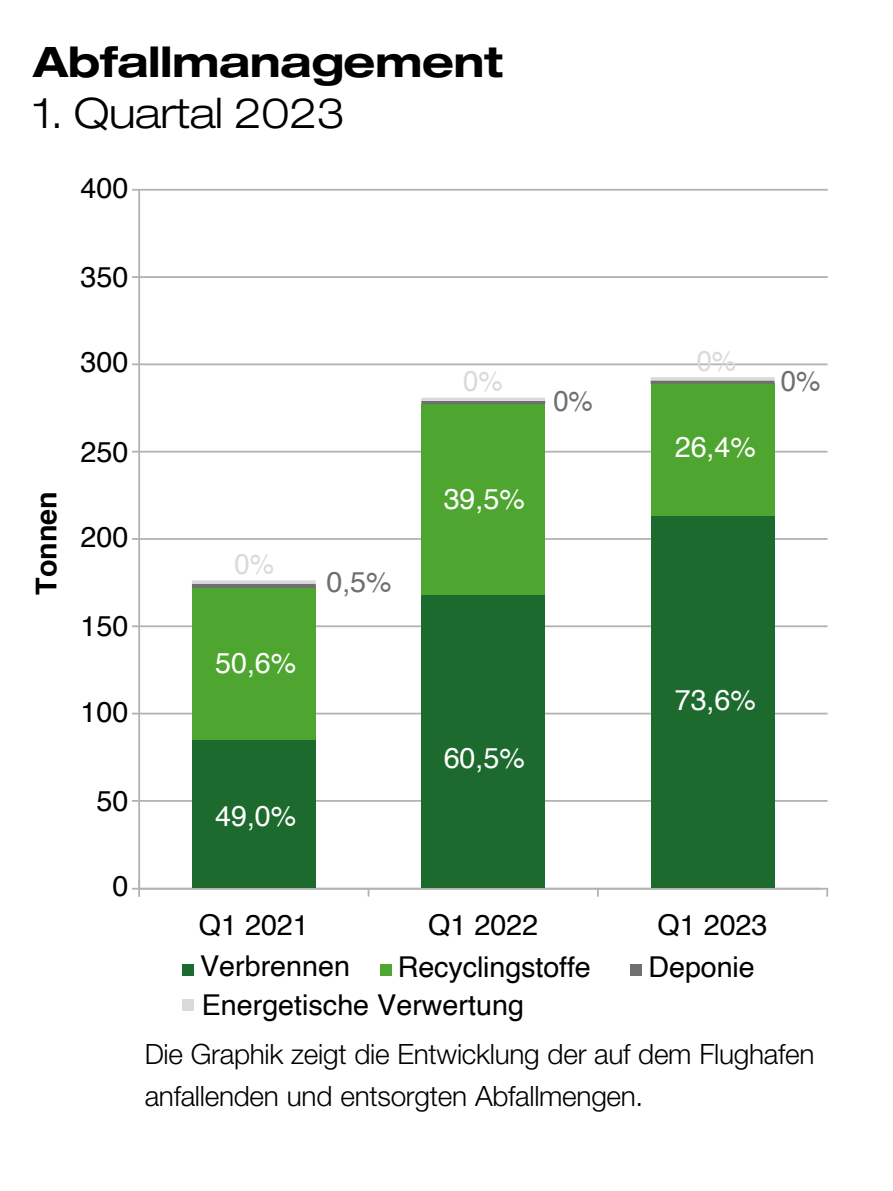
<style>
.page{position:relative;width:893px;height:1191px;background:#fff}
.page>*{position:absolute;margin:0;border:0;box-sizing:border-box;transform-origin:0 0}
.texte{font:700 expanded 42px "Helvetica Neue LT Std";letter-spacing:-.01em;color:#000}
.texte-2{font:300 expanded 42px "Helvetica Neue LT Std";letter-spacing:-.01em;color:#000}
.t1{font:28.7px "Helvetica";color:#000}
.t2{font:28.7px "Helvetica";color:#fff}
.t3{font:28.7px "Helvetica";color:#dadada;scale:.96 1}
.t4{font:700 28.7px "Helvetica";color:#000}
.t5{font:28.7px "Helvetica";color:#706f6f}
.t6{font:28.7px "Helvetica";color:#706f6f;scale:.96 1}
.chronik_txt_Dd{font:300 28px/42px "Helvetica Neue LT Std";letter-spacing:-.01em;color:#000}
</style>
<div class="page">
<hr style="left:139px;top:887px;width:688px;height:2px;background:#b3b2b2">
<svg style="left:138px;top:889px;width:2px;height:8px"></svg>
<svg style="left:597px;top:889px;width:2px;height:7px"></svg>
<svg style="left:826px;top:888px;width:2px;height:8px"></svg>
<hr style="left:138px;top:190px;width:2px;height:698px;background:#b3b2b2">
<hr style="left:132px;top:887px;width:689px;height:2px;background:#b3b2b2">
<hr style="left:132px;top:800px;width:695px;height:1px;background:#b3b2b2">
<hr style="left:132px;top:712px;width:695px;height:2px;background:#b3b2b2">
<hr style="left:132px;top:625px;width:695px;height:2px;background:#b3b2b2">
<hr style="left:132px;top:538px;width:695px;height:2px;background:#b3b2b2">
<hr style="left:132px;top:451px;width:695px;height:1px;background:#b3b2b2">
<hr style="left:132px;top:363px;width:695px;height:2px;background:#b3b2b2">
<hr style="left:132px;top:276px;width:696px;height:2px;background:#b3b2b2">
<hr style="left:132px;top:189px;width:696px;height:2px;background:#b3b2b2">
<hr style="left:192px;top:586px;width:124px;height:2px;background:#706f6f">
<div style="left:192px;top:588px;width:124px;height:152px;background:#4ea630"></div>
<div style="left:421px;top:404px;width:124px;height:191px;background:#4ea630"></div>
<div style="left:651px;top:383px;width:123px;height:134px;background:#4ea630"></div>
<div style="left:192px;top:740px;width:124px;height:148px;background:#1d6a2f"></div>
<div style="left:421px;top:595px;width:124px;height:293px;background:#1d6a2f"></div>
<div style="left:651px;top:516px;width:123px;height:372px;background:#1d6a2f"></div>
<hr style="left:421px;top:401px;width:124px;height:3px;background:#706f6f">
<hr style="left:421px;top:398px;width:124px;height:3px;background:#dadada">
<svg style="left:192px;top:583px;width:124px;height:3px"></svg>
<hr style="left:192px;top:580px;width:124px;height:3px;background:#dadada">
<svg style="left:651px;top:380px;width:123px;height:4px"></svg>
<hr style="left:651px;top:377px;width:123px;height:3px;background:#dadada">
<div style="left:381px;top:964px;width:11px;height:11px;background:#4ea630"></div>
<div style="left:630px;top:964px;width:11px;height:11px;background:#706f6f"></div>
<div style="left:182px;top:999px;width:11px;height:11px;background:#dadada"></div>
<div style="left:182px;top:964px;width:12px;height:11px;background:#1d6a2f"></div>
<p class="texte" style="left:33px;top:36px;width:471px">Abfallmanagement</p>
<p class="texte-2" style="left:33px;top:88px;width:313px">1. Quartal 2023</p>
<p class="t1" style="left:81px;top:166px;width:49px">400</p>
<p class="t1" style="left:81px;top:255px;width:49px">350</p>
<p class="t4" style="left:23px;top:595px;width:105px;rotate:-90deg">Tonnen</p>
<p class="t1" style="left:81px;top:340px;width:49px">300</p>
<p class="t1" style="left:81px;top:429px;width:49px">250</p>
<p class="t1" style="left:81px;top:515px;width:49px">200</p>
<p class="t1" style="left:81px;top:604px;width:49px">150</p>
<p class="t1" style="left:81px;top:689px;width:49px">100</p>
<p class="t1" style="left:97px;top:778px;width:33px">50</p>
<p class="t3" style="left:235px;top:542px;width:43px">0%</p>
<p class="t2" style="left:215px;top:641px;width:83px">50,6%</p>
<p class="t5" style="left:326px;top:560px;width:67px">0,5%</p>
<p class="t2" style="left:215px;top:793px;width:83px">49,0%</p>
<p class="t3" style="left:463px;top:359px;width:43px">0%</p>
<p class="t6" style="left:553px;top:379px;width:43px">0%</p>
<p class="t2" style="left:444px;top:477px;width:83px">39,5%</p>
<p class="t2" style="left:444px;top:735px;width:83px">60,5%</p>
<p class="t3" style="left:697px;top:339px;width:43px">0%</p>
<p class="t2" style="left:675px;top:425px;width:83px">26,4%</p>
<p class="t6" style="left:781px;top:359px;width:43px">0%</p>
<p class="t2" style="left:675px;top:677px;width:83px">73,6%</p>
<p class="t1" style="left:112px;top:864px;width:17px">0</p>
<p class="t1" style="left:199px;top:903px;width:111px">Q1 2021</p>
<p class="t1" style="left:428px;top:903px;width:111px">Q1 2022</p>
<p class="t1" style="left:658px;top:903px;width:111px">Q1 2023</p>
<p class="t1" style="left:398px;top:944px;width:195px">Recyclingstoffe</p>
<p class="t1" style="left:649px;top:944px;width:108px">Deponie</p>
<p class="t1" style="left:202px;top:982px;width:324px">Energetische Verwertung</p>
<p class="t1" style="left:200px;top:943px;width:151px">Verbrennen</p>
<p class="chronik_txt_Dd" style="left:145px;top:1032px;width:671px">Die Graphik zeigt die Entwicklung der auf dem Flughafen anfallenden und entsorgten Abfallmengen.</p>
</div>
